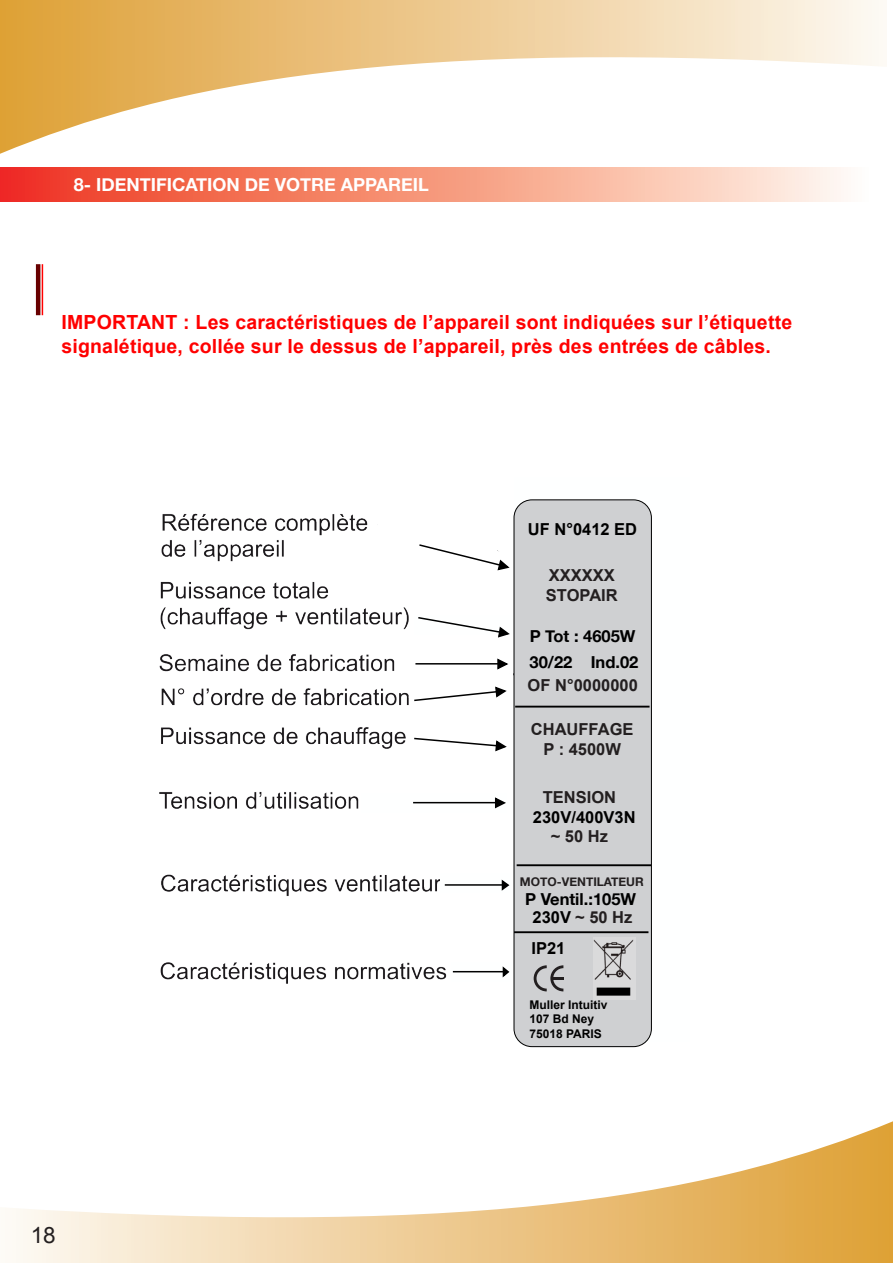
<style>
.page{position:relative;width:893px;height:1263px;background:#fff}
.page>*{position:absolute;margin:0;border:0;box-sizing:border-box;transform-origin:0 0}
.t1{font:22.5px "Arial";color:#231f20}
.t2{font:700 19.5px "Arial";letter-spacing:.01em;color:#f00}
.t3{font:700 18px "Helvetica Neue";color:#fff}
.GRAND_TITRE_PARAGRAP{font:700 16.5px "Arial";color:#231f20}
.GRAND_TITRE_PARAGRAP-2{font:700 16.5px "Helvetica Neue";color:#000}
.GRAND_TITRE_PARAGRAP-3{font:700 16.5px "Arial";color:#000}
.GRAND_TITRE_PARAGRAP-4{font:700 12px "Arial";color:#000}
.t4{font:700 12px "Helvetica Neue";color:#231f20}
.s1{color:#000}
</style>
<div class="page">
<svg style="left:12px;top:1121px;width:881px;height:142px"></svg>
<svg style="left:0;top:0;width:883px;height:154px"></svg>
<div style="left:0;top:167px;width:872px;height:35px;background:linear-gradient(to right,#ee3317,#fffded)"></div>
<hr style="left:42px;top:264px;width:1px;height:51px;background:#f00">
<hr style="left:36px;top:264px;width:4px;height:51px;background:#680000">
<img style="left:159px;top:513px;width:355px;height:514px">
<div style="left:414px;top:734px;width:100px;height:6px;background:#fff"></div>
<div style="left:514px;top:500px;width:137px;height:547px;background:#cfd0d2;border-radius:18px"></div>
<div style="left:514px;top:500px;width:138px;height:547px;border:1px solid #000;border-radius:18px"></div>
<hr style="left:515px;top:706px;width:134px;height:1px;background:#000">
<hr style="left:517px;top:864px;width:134px;height:2px;background:#000">
<hr style="left:514px;top:931px;width:134px;height:2px;background:#000">
<svg style="left:534px;top:965px;width:29px;height:26px"></svg>
<img style="left:593px;top:938px;width:43px;height:62px">
<div style="left:414px;top:615px;width:99px;height:20px;background:#feffff"></div>
<div style="left:361px;top:793px;width:146px;height:20px;background:#feffff"></div>
<div style="left:440px;top:873px;width:70px;height:19px;background:#feffff"></div>
<div style="left:451px;top:962px;width:60px;height:20px;background:#feffff"></div>
<svg style="left:362px;top:512px;width:155px;height:63px"></svg>
<svg style="left:393px;top:616px;width:128px;height:91px"></svg>
<svg style="left:413px;top:737px;width:94px;height:15px"></svg>
<hr style="left:413px;top:802px;width:83px;height:1px;background:#000">
<svg style="left:494px;top:797px;width:12px;height:12px"></svg>
<hr style="left:445px;top:884px;width:57px;height:2px;background:#000">
<svg style="left:501px;top:879px;width:9px;height:12px"></svg>
<hr style="left:453px;top:971px;width:50px;height:1px;background:#000">
<svg style="left:502px;top:966px;width:8px;height:12px"></svg>
<p class="t3" style="left:74px;top:170px;width:356px">8- IDENTIFICATION DE VOTRE APPAREIL</p>
<p class="t2" style="left:61px;top:310px;width:732px">IMPORTANT : Les caractéristiques de l’appareil sont indiquées sur l’étiquette</p>
<p class="t2" style="left:61px;top:333px;width:711px">signalétique, collée sur le dessus de l’appareil, près des entrées de câbles.</p>
<p class="GRAND_TITRE_PARAGRAP-3" style="left:528px;top:518px;width:111px">UF N°0412 ED</p>
<p class="GRAND_TITRE_PARAGRAP" style="left:549px;top:564px;width:68px">XXXXXX</p>
<p class="GRAND_TITRE_PARAGRAP" style="left:546px;top:584px;width:73px">STOPAIR</p>
<p class="GRAND_TITRE_PARAGRAP-2" style="left:530px;top:623px;width:107px">P Tot : 4605W</p>
<p class="GRAND_TITRE_PARAGRAP-2" style="left:530px;top:649px;width:110px">30/22 Ind.02</p>
<p class="GRAND_TITRE_PARAGRAP" style="left:528px;top:675px;width:112px">OF N°0000000</p>
<p class="GRAND_TITRE_PARAGRAP" style="left:531px;top:718px;width:104px">CHAUFFAGE</p>
<p class="GRAND_TITRE_PARAGRAP" style="left:543px;top:738px;width:79px">P : 4500W</p>
<p class="GRAND_TITRE_PARAGRAP" style="left:543px;top:786px;width:75px">TENSION</p>
<p class="GRAND_TITRE_PARAGRAP" style="left:551px;top:826px;width:59px">~ 50 Hz</p>
<p class="GRAND_TITRE_PARAGRAP-3" style="left:533px;top:806px;width:104px">230V/400V3N</p>
<p class="t4" style="left:520px;top:872px;width:125px">MOTO-VENTILATEUR</p>
<p class="GRAND_TITRE_PARAGRAP-2" style="left:525px;top:886px;width:112px">P Ventil.:105W</p>
<p class="GRAND_TITRE_PARAGRAP" style="left:533px;top:906px;width:101px"><span class="s1">230V</span> ~ 50 Hz</p>
<p class="GRAND_TITRE_PARAGRAP-3" style="left:531px;top:937px;width:35px">IP21</p>
<p class="t1" style="left:31px;top:1221px;width:27px">18</p>
<p class="GRAND_TITRE_PARAGRAP-4" style="left:529px;top:997px;width:80px">Muller Intuitiv</p>
<p class="GRAND_TITRE_PARAGRAP-4" style="left:529px;top:1011px;width:66px">107 Bd Ney</p>
<p class="GRAND_TITRE_PARAGRAP-4" style="left:529px;top:1025px;width:74px">75018 PARIS</p>
</div>
